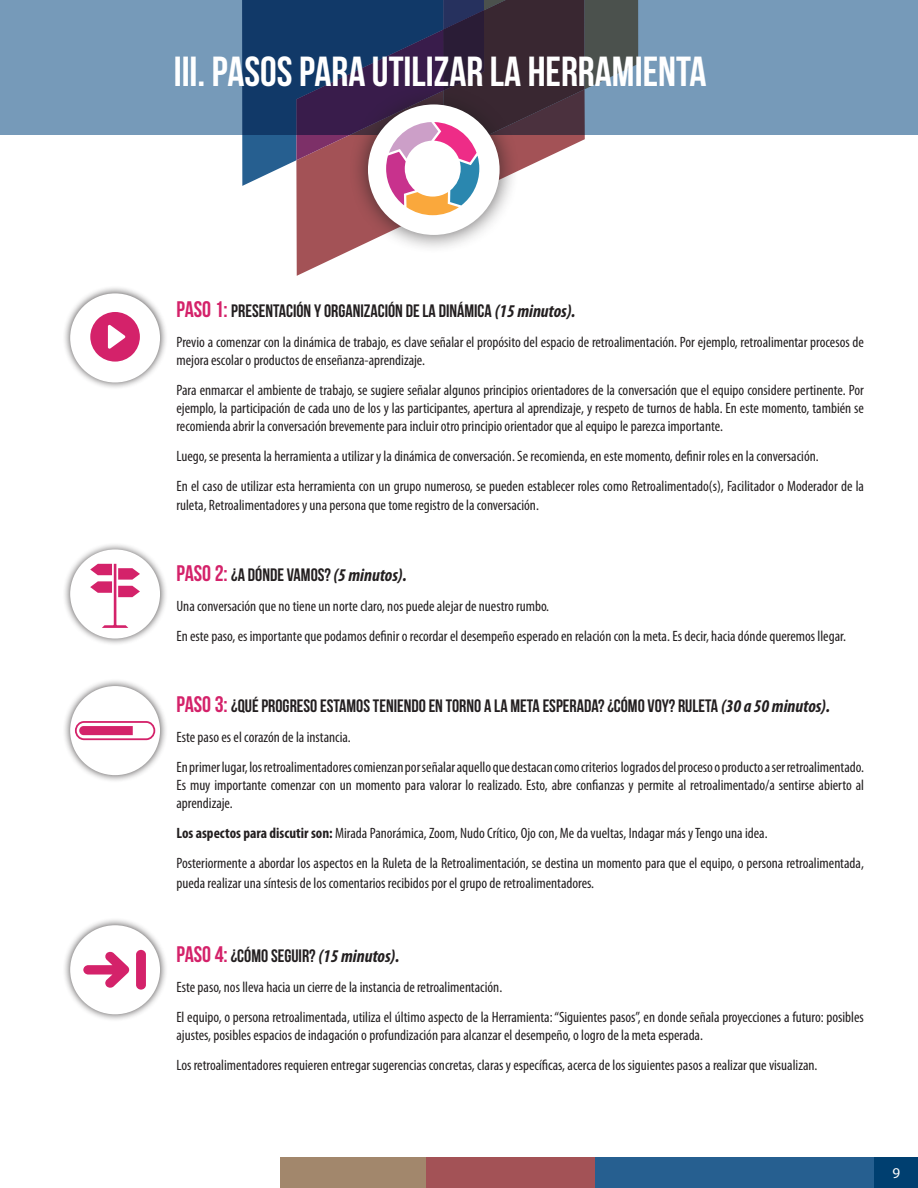
<style>
.page{position:relative;width:918px;height:1188px;background:#fff}
.page>*{position:absolute;margin:0;border:0;box-sizing:border-box;transform-origin:0 0}
.t1{font:700 42px "Bebas Neue";color:#fff}
.t2{font:700 18px "Bebas Neue";color:#231f20}
.t3{font:condensed 15px/18px "Myriad Pro";color:#231f20}
.t4{font:15px "Myriad Pro";color:#fff}
.s1{font-size:22.5px;color:#d4226a}
.s2{font-family:"Myriad Pro";font-style:italic;font-stretch:condensed}
.s3{font-weight:700}
</style>
<div class="page">
<div style="left:0;top:0;width:918px;height:135px;background:#769ab9"></div>
<svg style="left:242px;top:0;width:54px;height:186px;background:#264f7b"></svg>
<svg style="left:296px;top:215px;width:52px;height:61px;fill:#a35256"></svg>
<div style="left:348px;top:85px;width:171px;height:170px;background:#231f20;opacity:.75"></div>
<div style="left:368px;top:104px;width:132px;height:131px;background:#fff;border-radius:50%"></div>
<div style="left:62px;top:286px;width:106px;height:104px;background:#231f20;opacity:.75"></div>
<div style="left:70px;top:293px;width:90px;height:89px;background:#fff;border-radius:50%"></div>
<div style="left:62px;top:542px;width:106px;height:104px;background:#231f20;opacity:.75"></div>
<div style="left:70px;top:549px;width:90px;height:90px;background:#fff;border-radius:50%"></div>
<div style="left:62px;top:678px;width:106px;height:105px;background:#231f20;opacity:.75"></div>
<div style="left:70px;top:686px;width:90px;height:89px;background:#fff;border-radius:50%"></div>
<div style="left:62px;top:917px;width:106px;height:105px;background:#231f20;opacity:.75"></div>
<div style="left:70px;top:925px;width:90px;height:89px;background:#fff;border-radius:50%"></div>
<svg style="left:90px;top:312px;width:50px;height:50px"></svg>
<svg style="left:90px;top:564px;width:50px;height:64px"></svg>
<svg style="left:75px;top:721px;width:80px;height:19px"></svg>
<svg style="left:83px;top:951px;width:47px;height:37px"></svg>
<div style="left:136px;top:950px;width:10px;height:40px;background:#d4226a;border-radius:5px"></div>
<svg style="left:296px;top:0;width:342px;height:215px"></svg>
<div style="left:281px;top:1157px;width:637px;height:31px;background:#265f90"></div>
<div style="left:874px;top:1157px;width:44px;height:31px;background:#003f70"></div>
<div style="left:281px;top:1157px;width:314px;height:31px;background:#a35256"></div>
<div style="left:281px;top:1157px;width:145px;height:31px;background:#a2876c"></div>
<p class="t1" style="left:174px;top:49px;width:534px">III. PASOS PARA UTILIZAR LA HERRAMIENTA</p>
<p class="t2" style="left:176px;top:301px;width:401px"><span class="s1">PASO 1:</span> PRESENTACIÓN Y ORGANIZACIÓN DE LA DINÁMICA <span class="s2">(15 minutos).</span></p>
<p class="t3" style="left:176px;top:333px;width:689px">Previo a comenzar con la dinámica de trabajo, es clave señalar el propósito del espacio de retroalimentación. Por ejemplo, retroalimentar procesos de mejora escolar o productos de enseñanza-aprendizaje.</p>
<p class="t3" style="left:176px;top:381px;width:689px;text-align:justify">Para enmarcar el ambiente de trabajo, se sugiere señalar algunos principios orientadores de la conversación que el equipo considere pertinente. Por ejemplo, la participación de cada uno de los y las participantes, apertura al aprendizaje, y respeto de turnos de habla. En este momento, también se recomienda abrir la conversación brevemente para incluir otro principio orientador que al equipo le parezca importante.</p>
<p class="t3" style="left:176px;top:447px;width:644px">Luego, se presenta la herramienta a utilizar y la dinámica de conversación. Se recomienda, en este momento, definir roles en la conversación.</p>
<p class="t3" style="left:176px;top:476px;width:689px;line-height:19.8px">En el caso de utilizar esta herramienta con un grupo numeroso, se pueden establecer roles como Retroalimentado(s), Facilitador o Moderador de la ruleta, Retroalimentadores y una persona que tome registro de la conversación.</p>
<p class="t2" style="left:176px;top:565px;width:232px"><span class="s1">PASO 2:</span> ¿A DÓNDE VAMOS? <span class="s2">(5 minutos).</span></p>
<p class="t3" style="left:176px;top:597px;width:374px">Una conversación que no tiene un norte claro, nos puede alejar de nuestro rumbo.</p>
<p class="t3" style="left:176px;top:627px;width:671px">En este paso, es importante que podamos definir o recordar el desempeño esperado en relación con la meta. Es decir, hacia dónde queremos llegar.</p>
<p class="t2" style="left:176px;top:696px;width:655px"><span class="s1">PASO 3:</span> ¿QUÉ PROGRESO ESTAMOS TENIENDO EN TORNO A LA META ESPERADA? ¿CÓMO VOY? RULETA <span class="s2">(30 a 50 minutos).</span></p>
<p class="t3" style="left:176px;top:728px;width:176px">Este paso es el corazón de la instancia.</p>
<p class="t3" style="left:176px;top:758px;width:689px;text-align:justify">En primer lugar, los retroalimentadores comienzan por señalar aquello que destacan como criterios logrados del proceso o producto a ser retroalimentado.<br>Es muy importante comenzar con un momento para valorar lo realizado. Esto, abre confianzas y permite al retroalimentado/a sentirse abierto al aprendizaje.</p>
<p class="t3" style="left:176px;top:824px;width:593px"><span class="s3">Los aspectos para discutir son:</span> Mirada Panorámica, Zoom, Nudo Crítico, Ojo con, Me da vueltas, Indagar más y Tengo una idea.</p>
<p class="t3" style="left:176px;top:853px;width:689px;line-height:19.8px">Posteriormente a abordar los aspectos en la Ruleta de la Retroalimentación, se destina un momento para que el equipo, o persona retroalimentada, pueda realizar una síntesis de los comentarios recibidos por el grupo de retroalimentadores.</p>
<p class="t2" style="left:176px;top:946px;width:225px"><span class="s1">PASO 4:</span> ¿CÓMO SEGUIR? <span class="s2">(15 minutos).</span></p>
<p class="t3" style="left:176px;top:978px;width:327px">Este paso, nos lleva hacia un cierre de la instancia de retroalimentación.</p>
<p class="t3" style="left:176px;top:1008px;width:689px">El equipo, o persona retroalimentada, utiliza el último aspecto de la Herramienta: “Siguientes pasos”, en donde señala proyecciones a futuro: posibles ajustes, posibles espacios de indagación o profundización para alcanzar el desempeño, o logro de la meta esperada.</p>
<p class="t3" style="left:176px;top:1056px;width:643px">Los retroalimentadores requieren entregar sugerencias concretas, claras y específicas, acerca de los siguientes pasos a realizar que visualizan.</p>
<p class="t4" style="left:892px;top:1164px;width:9px">9</p>
</div>
